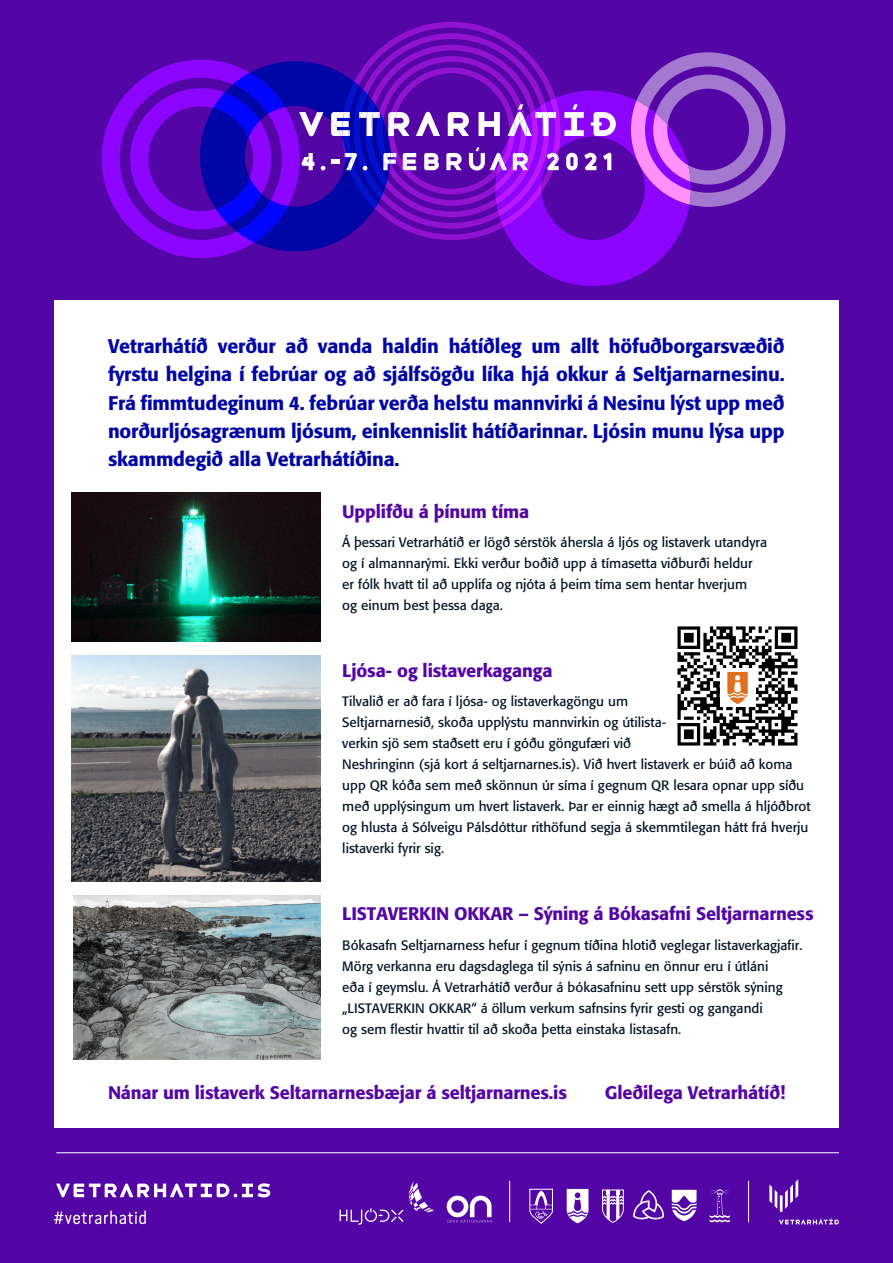
<style>
.page{position:relative;width:893px;height:1263px;background:#5405a6}
.page>*{position:absolute;margin:0;border:0;box-sizing:border-box;transform-origin:0 0}
.t1{font:500 19.5px/28.3px "Formata";letter-spacing:-.01em;color:#0005a6;text-align:justify}
.t2{font:500 18px "Formata";letter-spacing:-.01em;color:#5405a6}
.t3{font:13.5px/21px "Formata";color:#001328}
</style>
<div class="page">
<svg style="left:102px;top:22px;width:683px;height:264px"></svg>
<svg style="left:56px;top:1183px;width:214px;height:14px"></svg>
<svg style="left:54px;top:1210px;width:92px;height:14px"></svg>
<svg style="left:340px;top:1181px;width:94px;height:44px"></svg>
<svg style="left:672px;top:1190px;width:24px;height:31px"></svg>
<svg style="left:709px;top:1189px;width:21px;height:33px"></svg>
<svg style="left:633px;top:1190px;width:31px;height:30px"></svg>
<svg style="left:567px;top:1189px;width:21px;height:34px"></svg>
<svg style="left:602px;top:1189px;width:22px;height:34px"></svg>
<svg style="left:529px;top:1188px;width:24px;height:36px"></svg>
<hr style="left:509px;top:1181px;width:1px;height:41px;background:#fff">
<hr style="left:748px;top:1181px;width:1px;height:41px;background:#fff">
<svg style="left:779px;top:1218px;width:60px;height:6px"></svg>
<svg style="left:769px;top:1179px;width:29px;height:33px"></svg>
<hr style="left:56px;top:1152px;width:783px;height:1px;background:#fff">
<svg style="left:447px;top:1195px;width:45px;height:28px"></svg>
<div style="left:54px;top:300px;width:785px;height:827px;background:#fff"></div>
<img style="left:72px;top:492px;width:249px;height:150px">
<img style="left:74px;top:896px;width:247px;height:163px">
<img style="left:677px;top:626px;width:121px;height:120px">
<div style="left:720px;top:668px;width:35px;height:39px;background:#fff"></div>
<svg style="left:727px;top:672px;width:21px;height:32px"></svg>
<img style="left:72px;top:656px;width:249px;height:226px">
<p class="t1" style="left:108px;top:332px;width:678px">Vetrarhátíð verður að vanda haldin hátíðleg um allt höfuðborgarsvæðið fyrstu helgina í febrúar og að sjálfsögðu líka hjá okkur á Seltjarnarnesinu.<br>Frá fimmtudeginum 4. febrúar verða helstu mannvirki á Nesinu lýst upp með norðurljósagrænum ljósum, einkennislit hátíðarinnar. Ljósin munu lýsa upp skammdegið alla Vetrarhátíðina.</p>
<p class="t2" style="left:342px;top:500px;width:188px">Upplifðu á þínum tíma</p>
<p class="t3" style="left:342px;top:532px;width:426px">Á þessari Vetrarhátíð er lögð sérstök áhersla á ljós og listaverk utandyra og í almannarými. Ekki verður boðið upp á tímasetta viðburði heldur er fólk hvatt til að upplifa og njóta á þeim tíma sem hentar hverjum<br>og einum best þessa daga.</p>
<p class="t2" style="left:342px;top:659px;width:212px">Ljósa- og listaverkaganga</p>
<p class="t3" style="left:342px;top:691px;width:470px">Tilvalið er að fara í ljósa- og listaverkagöngu um<br>Seltjarnarnesið, skoða upplýstu mannvirkin og útilista-<br>verkin sjö sem staðsett eru í góðu göngufæri við<br>Neshringinn (sjá kort á seltjarnarnes.is). Við hvert listaverk er búið að koma upp QR kóða sem með skönnun úr síma í gegnum QR lesara opnar upp síðu með upplýsingum um hvert listaverk. Þar er einnig hægt að smella á hljóðbrot og hlusta á Sólveigu Pálsdóttur rithöfund segja á skemmtilegan hátt frá hverju listaverki fyrir sig.</p>
<p class="t2" style="left:342px;top:903px;width:473px">LISTAVERKIN OKKAR – Sýning á Bókasafni Seltjarnarness</p>
<p class="t3" style="left:342px;top:934px;width:462px">Bókasafn Seltjarnarness hefur í gegnum tíðina hlotið veglegar listaverkagjafir.<br>Mörg verkanna eru dagsdaglega til sýnis á safninu en önnur eru í útláni<br>eða í geymslu. Á Vetrarhátíð verður á bókasafninu sett upp sérstök sýning „LISTAVERKIN OKKAR“ á öllum verkum safnsins fyrir gesti og gangandi<br>og sem flestir hvattir til að skoða þetta einstaka listasafn.</p>
<p class="t2" style="left:108px;top:1082px;width:460px">Nánar um listaverk Seltarnarnesbæjar á seltjarnarnes.is</p>
<p class="t2" style="left:605px;top:1082px;width:182px">Gleðilega Vetrarhátíð!</p>
</div>
